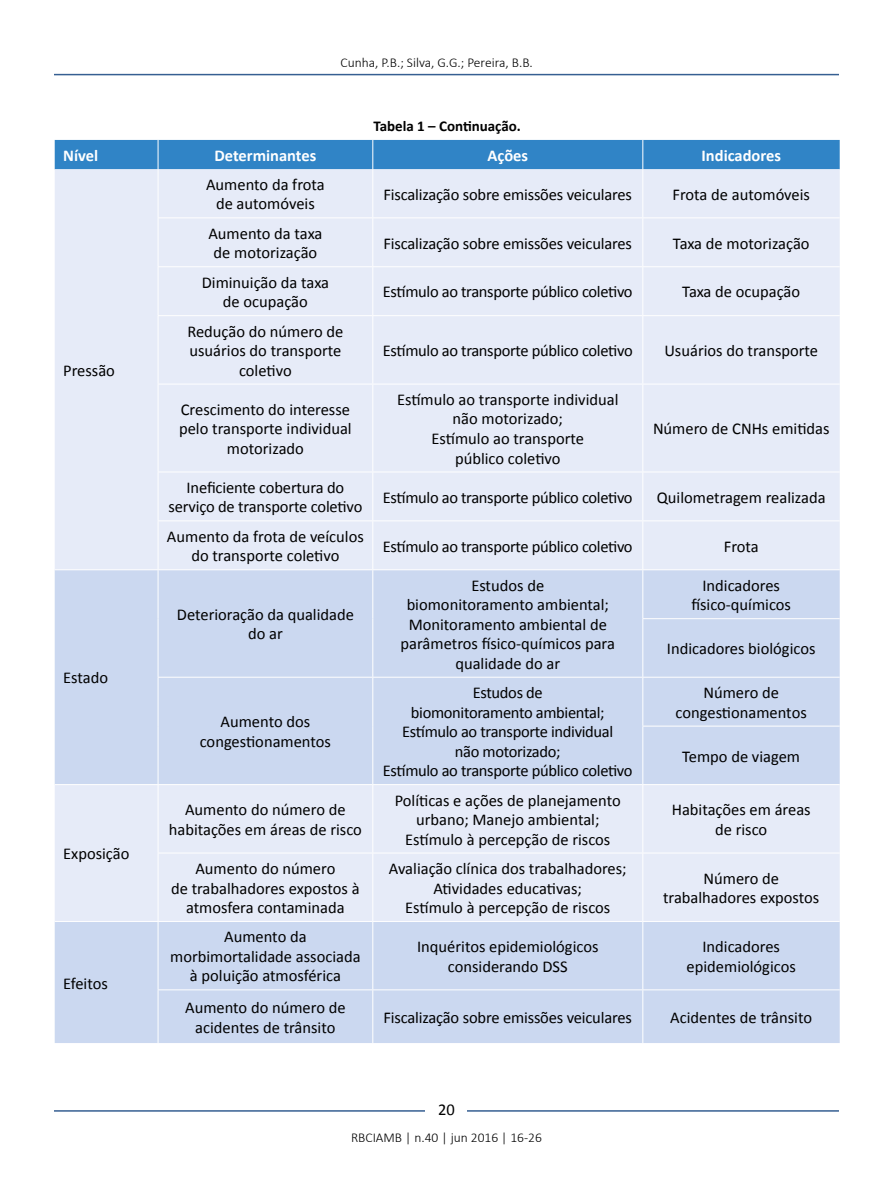
<style>
.page{position:relative;width:893px;height:1191px;background:#fff}
.page>*{position:absolute;margin:0;border:0;box-sizing:border-box;transform-origin:0 0}
.t1{font:16.5px/19.5px "Calibri";color:#000;text-align:center}
.t2{font:16.5px/19.5px "Calibri";letter-spacing:-.02em;color:#000;text-align:center}
.t3{font:700 16.5px "Calibri";color:#fff}
.t4{font:700 15px "Calibri";color:#000}
.t5{font:300 13.5px "Calibri";color:#000}
</style>
<div class="page">
<hr style="left:54px;top:74px;width:785px;height:1px;background:#365f92">
<hr style="left:54px;top:1110px;width:785px;height:1px;background:#365f92">
<div style="left:426px;top:1096px;width:41px;height:26px;background:#fff"></div>
<div style="left:55px;top:169px;width:785px;height:400px;background:#e6ebf8"></div>
<svg style="left:55px;top:570px;width:785px;height:473px;background:#d3ddf2"></svg>
<div style="left:55px;top:140px;width:785px;height:29px;background:#3084c6"></div>
<hr style="left:158px;top:169px;width:1px;height:48px;background:#fff">
<hr style="left:372px;top:169px;width:1px;height:48px;background:#fff">
<hr style="left:642px;top:169px;width:1px;height:48px;background:#fff">
<hr style="left:158px;top:217px;width:215px;height:1px;background:#fff">
<hr style="left:158px;top:218px;width:1px;height:48px;background:#fff">
<hr style="left:373px;top:217px;width:270px;height:1px;background:#fff">
<hr style="left:372px;top:218px;width:1px;height:48px;background:#fff">
<hr style="left:643px;top:217px;width:197px;height:1px;background:#fff">
<hr style="left:642px;top:218px;width:1px;height:48px;background:#fff">
<hr style="left:158px;top:266px;width:215px;height:1px;background:#fff">
<hr style="left:158px;top:267px;width:1px;height:48px;background:#fff">
<hr style="left:373px;top:266px;width:270px;height:1px;background:#fff">
<hr style="left:372px;top:267px;width:1px;height:48px;background:#fff">
<hr style="left:643px;top:266px;width:197px;height:1px;background:#fff">
<hr style="left:642px;top:267px;width:1px;height:48px;background:#fff">
<hr style="left:158px;top:315px;width:215px;height:1px;background:#fff">
<hr style="left:158px;top:316px;width:1px;height:68px;background:#fff">
<hr style="left:373px;top:315px;width:270px;height:1px;background:#fff">
<hr style="left:372px;top:316px;width:1px;height:68px;background:#fff">
<hr style="left:643px;top:315px;width:197px;height:1px;background:#fff">
<hr style="left:642px;top:316px;width:1px;height:68px;background:#fff">
<hr style="left:158px;top:384px;width:215px;height:1px;background:#fff">
<hr style="left:158px;top:384px;width:1px;height:87px;background:#fff">
<hr style="left:373px;top:384px;width:270px;height:1px;background:#fff">
<hr style="left:372px;top:384px;width:1px;height:87px;background:#fff">
<hr style="left:643px;top:384px;width:197px;height:1px;background:#fff">
<hr style="left:642px;top:384px;width:1px;height:87px;background:#fff">
<hr style="left:158px;top:471px;width:215px;height:1px;background:#fff">
<hr style="left:158px;top:472px;width:1px;height:48px;background:#fff">
<hr style="left:373px;top:471px;width:270px;height:1px;background:#fff">
<hr style="left:372px;top:472px;width:1px;height:48px;background:#fff">
<hr style="left:643px;top:471px;width:197px;height:1px;background:#fff">
<hr style="left:642px;top:472px;width:1px;height:48px;background:#fff">
<hr style="left:158px;top:520px;width:215px;height:1px;background:#fff">
<hr style="left:158px;top:521px;width:1px;height:48px;background:#fff">
<hr style="left:373px;top:520px;width:270px;height:1px;background:#fff">
<hr style="left:372px;top:521px;width:1px;height:48px;background:#fff">
<hr style="left:643px;top:520px;width:197px;height:1px;background:#fff">
<hr style="left:642px;top:521px;width:1px;height:48px;background:#fff">
<hr style="left:158px;top:570px;width:1px;height:48px;background:#fff">
<hr style="left:372px;top:570px;width:1px;height:48px;background:#fff">
<hr style="left:158px;top:618px;width:1px;height:59px;background:#fff">
<hr style="left:372px;top:618px;width:1px;height:59px;background:#fff">
<hr style="left:642px;top:570px;width:1px;height:48px;background:#fff">
<hr style="left:642px;top:618px;width:198px;height:1px;background:#fff">
<hr style="left:642px;top:619px;width:1px;height:58px;background:#fff">
<hr style="left:158px;top:677px;width:215px;height:1px;background:#fff">
<hr style="left:158px;top:677px;width:1px;height:49px;background:#fff">
<hr style="left:373px;top:677px;width:270px;height:1px;background:#fff">
<hr style="left:372px;top:677px;width:1px;height:49px;background:#fff">
<hr style="left:158px;top:726px;width:1px;height:58px;background:#fff">
<hr style="left:372px;top:726px;width:1px;height:58px;background:#fff">
<hr style="left:643px;top:677px;width:197px;height:1px;background:#fff">
<hr style="left:642px;top:677px;width:1px;height:48px;background:#fff">
<hr style="left:642px;top:725px;width:198px;height:1px;background:#fff">
<hr style="left:642px;top:726px;width:1px;height:58px;background:#fff">
<hr style="left:55px;top:784px;width:103px;height:1px;background:#fff">
<hr style="left:158px;top:784px;width:215px;height:1px;background:#fff">
<hr style="left:158px;top:785px;width:1px;height:67px;background:#fff">
<hr style="left:373px;top:784px;width:270px;height:1px;background:#fff">
<hr style="left:372px;top:785px;width:1px;height:67px;background:#fff">
<hr style="left:643px;top:784px;width:197px;height:1px;background:#fff">
<hr style="left:642px;top:785px;width:1px;height:67px;background:#fff">
<hr style="left:158px;top:852px;width:215px;height:1px;background:#fff">
<hr style="left:158px;top:853px;width:1px;height:68px;background:#fff">
<hr style="left:373px;top:852px;width:270px;height:1px;background:#fff">
<hr style="left:372px;top:853px;width:1px;height:68px;background:#fff">
<hr style="left:643px;top:852px;width:197px;height:1px;background:#fff">
<hr style="left:642px;top:853px;width:1px;height:68px;background:#fff">
<hr style="left:55px;top:921px;width:103px;height:1px;background:#fff">
<hr style="left:158px;top:921px;width:215px;height:1px;background:#fff">
<hr style="left:158px;top:921px;width:1px;height:68px;background:#fff">
<hr style="left:373px;top:921px;width:270px;height:1px;background:#fff">
<hr style="left:372px;top:921px;width:1px;height:68px;background:#fff">
<hr style="left:643px;top:921px;width:197px;height:1px;background:#fff">
<hr style="left:642px;top:921px;width:1px;height:68px;background:#fff">
<hr style="left:158px;top:989px;width:215px;height:1px;background:#fff">
<hr style="left:158px;top:990px;width:1px;height:53px;background:#fff">
<hr style="left:373px;top:989px;width:270px;height:1px;background:#fff">
<hr style="left:372px;top:990px;width:1px;height:53px;background:#fff">
<hr style="left:643px;top:989px;width:197px;height:1px;background:#fff">
<hr style="left:642px;top:990px;width:1px;height:53px;background:#fff">
<p class="t5" style="left:341px;top:54px;width:194px">Cunha, P.B.; Silva, G.G.; Pereira, B.B.</p>
<p class="t4" style="left:373px;top:117px;width:149px">Tabela 1 – Continuação.</p>
<p class="t3" style="left:63px;top:145px;width:36px">Nível</p>
<p class="t3" style="left:214px;top:145px;width:103px">Determinantes</p>
<p class="t3" style="left:487px;top:145px;width:42px">Ações</p>
<p class="t3" style="left:702px;top:145px;width:81px">Indicadores</p>
<p class="t1" style="left:63px;top:360px;width:53px">Pressão</p>
<p class="t1" style="left:63px;top:668px;width:46px">Estado</p>
<p class="t1" style="left:63px;top:844px;width:68px">Exposição</p>
<p class="t1" style="left:63px;top:973px;width:46px">Efeitos</p>
<p class="t1" style="left:206px;top:175px;width:120px">Aumento da frota de automóveis</p>
<p class="t1" style="left:383px;top:184px;width:250px">Fiscalização sobre emissões veiculares</p>
<p class="t1" style="left:672px;top:184px;width:139px">Frota de automóveis</p>
<p class="t1" style="left:208px;top:223px;width:116px">Aumento da taxa de motorização</p>
<p class="t1" style="left:383px;top:233px;width:250px">Fiscalização sobre emissões veiculares</p>
<p class="t1" style="left:673px;top:233px;width:138px">Taxa de motorização</p>
<p class="t1" style="left:202px;top:272px;width:129px">Diminuição da taxa de ocupação</p>
<p class="t2" style="left:383px;top:282px;width:251px">Estímulo ao transporte público coletivo</p>
<p class="t1" style="left:682px;top:282px;width:119px">Taxa de ocupação</p>
<p class="t1" style="left:187px;top:321px;width:158px">Redução do número de usuários do transporte coletivo</p>
<p class="t2" style="left:383px;top:341px;width:251px">Estímulo ao transporte público coletivo</p>
<p class="t1" style="left:664px;top:341px;width:155px">Usuários do transporte</p>
<p class="t1" style="left:179px;top:399px;width:174px">Crescimento do interesse pelo transporte individual motorizado</p>
<p class="t1" style="left:397px;top:390px;width:223px">Estímulo ao transporte individual não motorizado;<br>Estímulo ao transporte<br>público coletivo</p>
<p class="t1" style="left:653px;top:419px;width:178px">Número de CNHs emitidas</p>
<p class="t1" style="left:168px;top:478px;width:196px">Ineficiente cobertura do serviço de transporte coletivo</p>
<p class="t2" style="left:383px;top:487px;width:251px">Estímulo ao transporte público coletivo</p>
<p class="t1" style="left:657px;top:487px;width:170px">Quilometragem realizada</p>
<p class="t1" style="left:167px;top:526px;width:198px">Aumento da frota de veículos do transporte coletivo</p>
<p class="t2" style="left:383px;top:536px;width:251px">Estímulo ao transporte público coletivo</p>
<p class="t1" style="left:724px;top:536px;width:36px">Frota</p>
<p class="t1" style="left:177px;top:605px;width:179px">Deterioração da qualidade do ar</p>
<p class="t1" style="left:200px;top:712px;width:133px">Aumento dos congestionamentos</p>
<p class="t1" style="left:401px;top:575px;width:216px">Estudos de<br>biomonitoramento ambiental;<br>Monitoramento ambiental de parâmetros físico‑químicos para qualidade do ar</p>
<p class="t1" style="left:691px;top:575px;width:101px">Indicadores físico‑químicos</p>
<p class="t1" style="left:667px;top:639px;width:150px">Indicadores biológicos</p>
<p class="t2" style="left:383px;top:683px;width:251px">Estudos de<br>biomonitoramento ambiental;<br>Estímulo ao transporte individual<br>não motorizado;<br>Estímulo ao transporte público coletivo</p>
<p class="t1" style="left:676px;top:683px;width:133px">Número de congestionamentos</p>
<p class="t1" style="left:682px;top:746px;width:119px">Tempo de viagem</p>
<p class="t1" style="left:169px;top:800px;width:195px">Aumento do número de habitações em áreas de risco</p>
<p class="t1" style="left:395px;top:790px;width:228px">Políticas e ações de planejamento urbano; Manejo ambiental;<br>Estímulo à percepção de riscos</p>
<p class="t1" style="left:672px;top:800px;width:140px">Habitações em áreas de risco</p>
<p class="t1" style="left:171px;top:859px;width:190px">Aumento do número<br>de trabalhadores expostos à atmosfera contaminada</p>
<p class="t1" style="left:389px;top:859px;width:239px">Avaliação clínica dos trabalhadores;<br>Atividades educativas;<br>Estímulo à percepção de riscos</p>
<p class="t1" style="left:663px;top:868px;width:158px">Número de trabalhadores expostos</p>
<p class="t1" style="left:170px;top:927px;width:192px">Aumento da morbimortalidade associada à poluição atmosférica</p>
<p class="t1" style="left:417px;top:937px;width:183px">Inquéritos epidemiológicos considerando DSS</p>
<p class="t1" style="left:687px;top:937px;width:111px">Indicadores epidemiológicos</p>
<p class="t1" style="left:185px;top:997px;width:162px">Aumento do número de acidentes de trânsito</p>
<p class="t1" style="left:383px;top:1007px;width:250px">Fiscalização sobre emissões veiculares</p>
<p class="t1" style="left:670px;top:1007px;width:143px">Acidentes de trânsito</p>
<p class="t1" style="left:438px;top:1100px;width:18px">20</p>
<p class="t5" style="left:351px;top:1129px;width:192px">RBCIAMB | n.40 | jun 2016 | 16-26</p>
</div>
